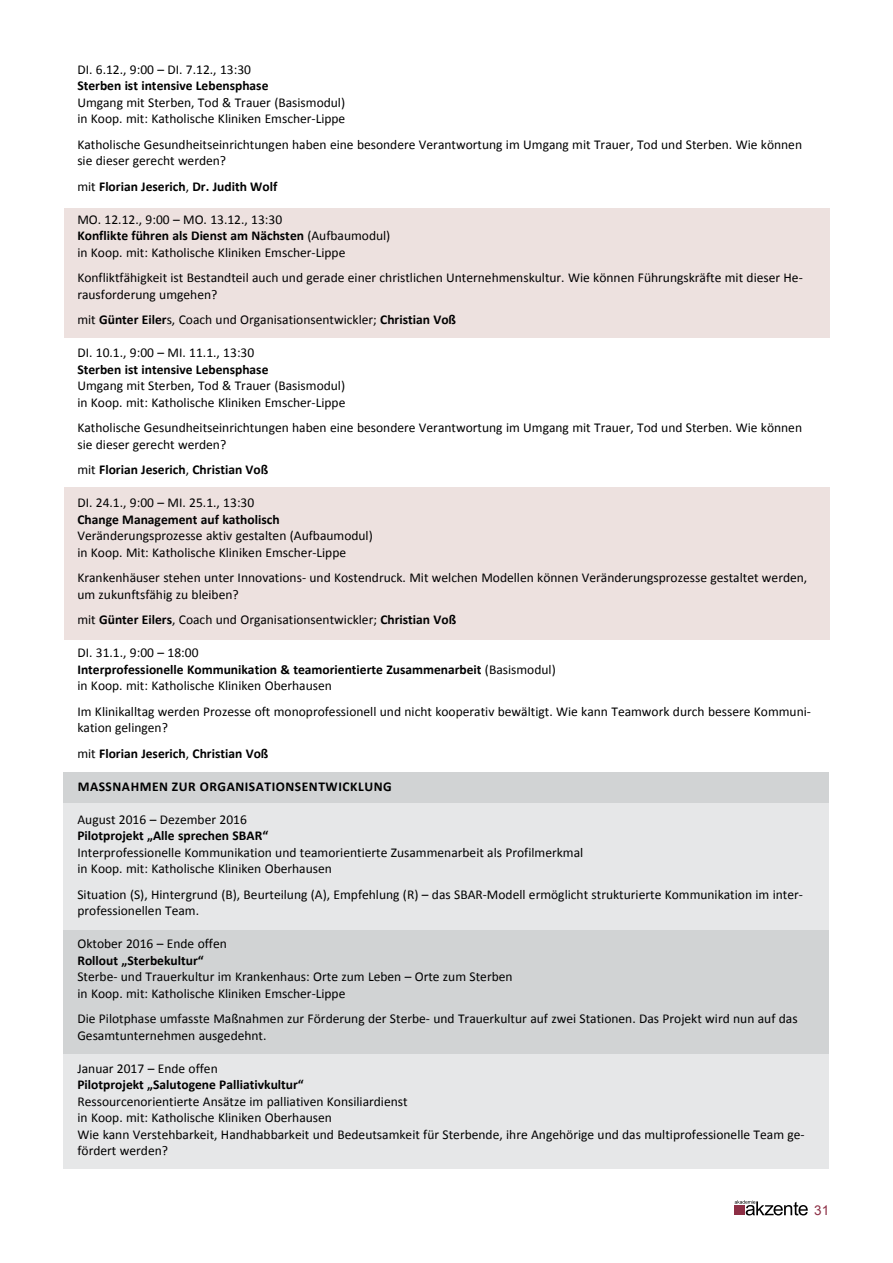
<style>
.page{position:relative;width:893px;height:1263px;background:#fff}
.page>*{position:absolute;margin:0;border:0;box-sizing:border-box;transform-origin:0 0}
.t1{font:13.5px/16.5px "Calibri";color:#000}
.t2{font:700 13.5px "Calibri";color:#000}
.t3{font:700 13.5px "Calibri";letter-spacing:.04em;color:#000}
.t4{font:13.5px "Arial";color:#8d2f45}
.s1{font-weight:400}
.s2{font-weight:700}
</style>
<div class="page">
<svg style="left:735px;top:1200px;width:73px;height:15px"></svg>
<div style="left:735px;top:1205px;width:10px;height:10px;background:#8d2f45"></div>
<div style="left:63px;top:772px;width:765px;height:376px;background:#d1d3d4"></div>
<div style="left:64px;top:208px;width:765px;height:130px;background:#ede1df"></div>
<div style="left:64px;top:487px;width:765px;height:153px;background:#ede1df"></div>
<div style="left:63px;top:804px;width:765px;height:126px;background:#e6e7e8"></div>
<div style="left:63px;top:1054px;width:765px;height:114px;background:#e6e7e8"></div>
<p class="t1" style="left:77px;top:61px;width:175px">DI . 6.12., 9:00 – DI . 7.12., 13:30</p>
<p class="t2" style="left:77px;top:77px;width:193px">Sterben ist intensive Lebensphase</p>
<p class="t1" style="left:77px;top:94px;width:269px">U mgang mit Sterben, Tod &amp; Trauer (Basismodul) in Koop. mit: Katholische Kliniken Emscher-Lippe</p>
<p class="t1" style="left:77px;top:136px;width:726px">Katholische Gesundheitseinrichtungen haben eine besondere Verantwortung im U mgang mit Trauer, Tod und Sterben. Wie können sie dieser gerecht werden?</p>
<p class="t2" style="left:77px;top:178px;width:202px"><span class="s1">mit</span> Florian Jeserich<span class="s1">,</span> Dr. Judith Wolf</p>
<p class="t1" style="left:77px;top:211px;width:314px">MO. 12.12., 9:00 – MO. 13.12., 13:30<br><span class="s2">Konflikte führen als Dienst am Nächsten</span> (Aufbaumodul) in Koop. mit: Katholische Kliniken Emscher-Lippe</p>
<p class="t1" style="left:77px;top:270px;width:727px">Konfliktfähigkeit ist Bestandteil auch und gerade einer christlichen U nternehmenskultur. Wie können Führungskräfte mit dieser He&shy;rausforderung umgehen?</p>
<p class="t1" style="left:77px;top:312px;width:380px">mit <span class="s2">Günter Eiler</span>s, Coach und Organisationsentwickler; <span class="s2">Christian Voß</span></p>
<p class="t1" style="left:77px;top:345px;width:178px">DI . 10.1., 9:00 – MI. 11.1., 13:30</p>
<p class="t2" style="left:77px;top:361px;width:193px">Sterben ist intensive Lebensphase</p>
<p class="t1" style="left:77px;top:378px;width:269px">U mgang mit Sterben, Tod &amp; Trauer (Basismodul) in Koop. mit: Katholische Kliniken Emscher-Lippe</p>
<p class="t1" style="left:77px;top:420px;width:726px">Katholische Gesundheitseinrichtungen haben eine besondere Verantwortung im U mgang mit Trauer, Tod und Sterben. Wie können sie dieser gerecht werden?</p>
<p class="t2" style="left:77px;top:461px;width:192px"><span class="s1">mit</span> Florian Jeserich<span class="s1">,</span> Christian Voß</p>
<p class="t1" style="left:77px;top:495px;width:178px">DI . 24.1., 9:00 – MI . 25.1., 13:30</p>
<p class="t2" style="left:77px;top:511px;width:204px">Change Management auf katholisch</p>
<p class="t1" style="left:77px;top:528px;width:297px">Veränderungsprozesse aktiv gestalten (Aufbaumodul) in Koop. Mit: Katholische Kliniken Emscher-Lippe</p>
<p class="t1" style="left:77px;top:570px;width:731px">Krankenhäuser stehen unter I nnovations- und Kostendruck. Mit welchen Modellen können Veränderungsprozesse gestaltet werden, um zukunftsfähig zu bleiben?</p>
<p class="t1" style="left:77px;top:612px;width:380px">mit <span class="s2">Günter Eilers</span>, Coach und Organisationsentwickler; <span class="s2">Christian Voß</span></p>
<p class="t1" style="left:77px;top:645px;width:480px">DI . 31.1., 9:00 – 18:00<br><span class="s2">Interprofessionelle Kommunikation &amp; teamorientierte Zusammenarbeit</span> (Basismodul) in Koop. mit: Katholische Kliniken Oberhausen</p>
<p class="t1" style="left:77px;top:703px;width:735px">I m Klinikalltag werden Prozesse oft monoprofessionell und nicht kooperativ bewältigt. Wie kann Teamwork durch bessere Kommuni&shy;kation gelingen?</p>
<p class="t2" style="left:77px;top:745px;width:192px"><span class="s1">mit</span> Florian Jeserich<span class="s1">,</span> Christian Voß</p>
<p class="t3" style="left:78px;top:778px;width:313px">maSSnahmen zur Organisationsentwicklung</p>
<p class="t1" style="left:77px;top:811px;width:171px">August 2016 – Dezember 2016</p>
<p class="t2" style="left:77px;top:827px;width:192px">Pilotprojekt „Alle sprechen SBAR“</p>
<p class="t1" style="left:77px;top:844px;width:507px">I nterprofessionelle Kommunikation und teamorientierte Zusammenarbeit als Profilmerkmal in Koop. mit: Katholische Kliniken Oberhausen</p>
<p class="t1" style="left:77px;top:886px;width:727px">Situation (S), H intergrund (B), Beurteilung (A), Empfehlung (R) – das SBAR-Modell ermöglicht strukturierte Kommunikation im inter&shy;professionellen Team.</p>
<p class="t1" style="left:77px;top:936px;width:151px">Oktober 2016 – Ende offen</p>
<p class="t2" style="left:77px;top:952px;width:128px">Rollout „Sterbekultur“</p>
<p class="t1" style="left:77px;top:969px;width:437px">Sterbe- und Trauerkultur im Krankenhaus: Orte zum Leben – Orte zum Sterben in Koop. mit: Katholische Kliniken Emscher-Lippe</p>
<p class="t1" style="left:77px;top:1011px;width:722px">Die Pilotphase umfasste Maßnahmen zur Förderung der Sterbe- und Trauerkultur auf zwei Stationen. Das Projekt wird nun auf das<br>Gesamtunternehmen ausgedehnt.</p>
<p class="t1" style="left:77px;top:1060px;width:142px">Januar 2017 – Ende offen</p>
<p class="t2" style="left:77px;top:1076px;width:228px">Pilotprojekt „Salutogene Palliativkultur“</p>
<p class="t1" style="left:77px;top:1093px;width:729px">Ressourcenorientierte Ansätze im palliativen Konsiliardienst<br>in Koop. mit: Katholische Kliniken Oberhausen<br>Wie kann Verstehbarkeit, Handhabbarkeit und Bedeutsamkeit für Sterbende, ihre Angehörige und das multiprofessionelle Team ge&shy;fördert werden?</p>
<p class="t4" style="left:814px;top:1202px;width:16px">31</p>
</div>
